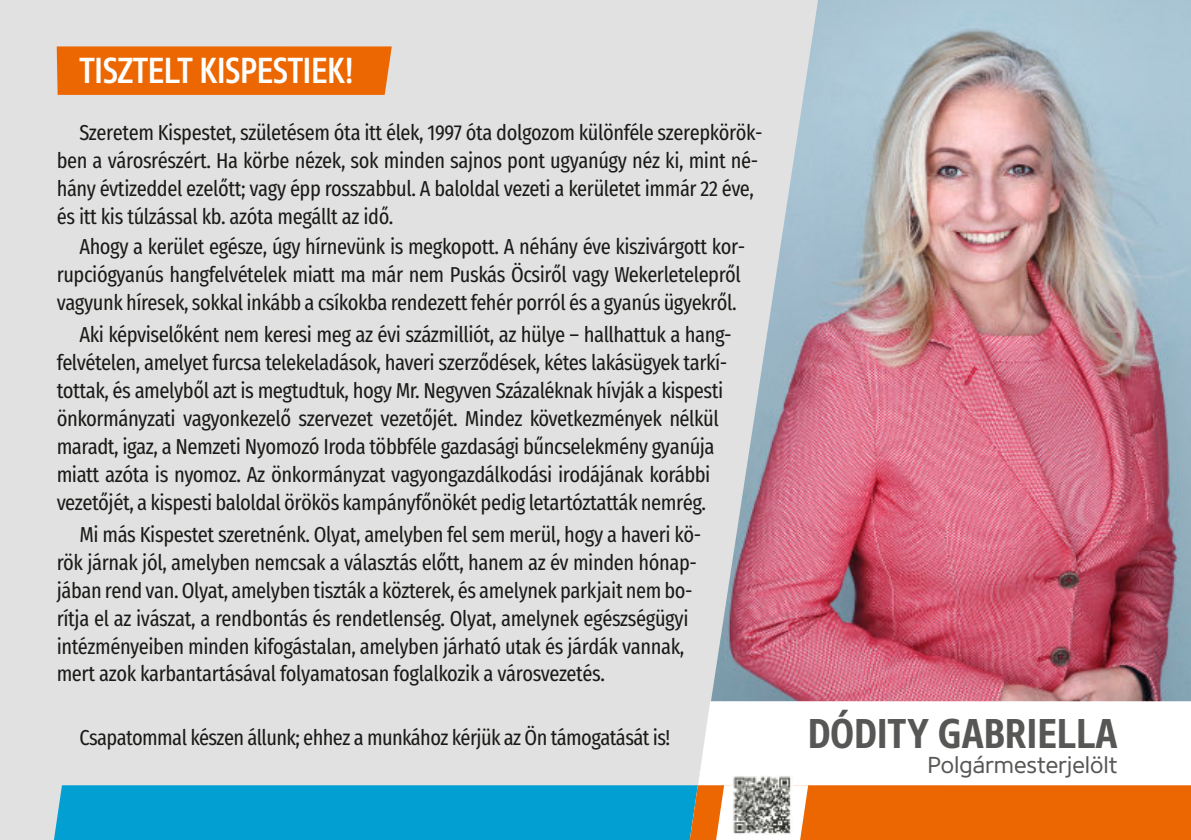
<style>
.page{position:relative;width:1191px;height:840px;background:#fff}
.page>*{position:absolute;margin:0;border:0;box-sizing:border-box;transform-origin:0 0}
.t1{font:700 41.4px "Core Sans N67 Cn";color:#575756}
.t2{font:500 36px "Core Sans N57 Cn";letter-spacing:-.015em;color:#fff}
.t3{font:23px "Core Sans N45";color:#575756}
.t4{font:21.6px "Fira Sans Condensed";letter-spacing:-.02em;color:#1a1a18}
</style>
<div class="page">
<div style="left:0;top:0;width:1191px;height:839px;background:#e1e1e1"></div>
<div style="left:57px;top:46px;width:335px;height:49px;background:#ec6701"></div>
<img style="left:711px;top:0;width:480px;height:700px">
<div style="left:698px;top:700px;width:493px;height:84px;background:#fff"></div>
<svg style="left:54px;top:784px;width:1137px;height:55px;background:#668e86"></svg>
<img style="left:732px;top:774px;width:60px;height:60px">
<p class="t2" style="left:79px;top:57px;width:276px">TISZTELT KISPESTIEK!</p>
<p class="t4" style="left:79px;top:120px;width:684px">Szeretem Kispestet, születésem óta itt élek, 1997 óta dolgozom különféle szerepkörök-</p>
<p class="t4" style="left:57px;top:148px;width:703px">ben a városrészért. Ha körbe nézek, sok minden sajnos pont ugyanúgy néz ki, mint né-</p>
<p class="t4" style="left:57px;top:176px;width:699px">hány évtizeddel ezelőtt; vagy épp rosszabbul. A baloldal vezeti a kerületet immár 22 éve,</p>
<p class="t4" style="left:57px;top:204px;width:338px">és itt kis túlzással kb. azóta megállt az idő.</p>
<p class="t4" style="left:79px;top:234px;width:667px">Ahogy a kerület egésze, úgy hírnevünk is megkopott. A néhány éve kiszivárgott kor-</p>
<p class="t4" style="left:57px;top:262px;width:685px">rupciógyanús hangfelvételek miatt ma már nem Puskás Öcsiről vagy Wekerletelepről</p>
<p class="t4" style="left:57px;top:290px;width:681px">vagyunk híresek, sokkal inkább a csíkokba rendezett fehér porról és a gyanús ügyekről.</p>
<p class="t4" style="left:79px;top:321px;width:654px">Aki képviselőként nem keresi meg az évi százmilliót, az hülye – hallhattuk a hang-</p>
<p class="t4" style="left:57px;top:349px;width:672px">felvételen, amelyet furcsa telekeladások, haveri szerződések, kétes lakásügyek tarkí-</p>
<p class="t4" style="left:57px;top:377px;width:668px">tottak, és amelyből azt is megtudtuk, hogy Mr. Negyven Százaléknak hívják a kispesti</p>
<p class="t4" style="left:57px;top:405px;width:664px">önkormányzati vagyonkezelő szervezet vezetőjét. Mindez következmények nélkül</p>
<p class="t4" style="left:57px;top:433px;width:659px">maradt, igaz, a Nemzeti Nyomozó Iroda többféle gazdasági bűncselekmény gyanúja</p>
<p class="t4" style="left:57px;top:461px;width:655px">miatt azóta is nyomoz. Az önkormányzat vagyongazdálkodási irodájának korábbi</p>
<p class="t4" style="left:57px;top:489px;width:651px">vezetőjét, a kispesti baloldal örökös kampányfőnökét pedig letartóztatták nemrég.</p>
<p class="t4" style="left:79px;top:521px;width:623px">Mi más Kispestet szeretnénk. Olyat, amelyben fel sem merül, hogy a haveri kö-</p>
<p class="t4" style="left:57px;top:549px;width:642px">rök járnak jól, amelyben nemcsak a választás előtt, hanem az év minden hónap-</p>
<p class="t4" style="left:57px;top:577px;width:637px">jában rend van. Olyat, amelyben tiszták a közterek, és amelynek parkjait nem bo-</p>
<p class="t4" style="left:57px;top:605px;width:633px">rítja el az ivászat, a rendbontás és rendetlenség. Olyat, amelynek egészségügyi</p>
<p class="t4" style="left:57px;top:633px;width:629px">intézményeiben minden kifogástalan, amelyben járható utak és járdák vannak,</p>
<p class="t4" style="left:57px;top:661px;width:550px">mert azok karbantartásával folyamatosan foglalkozik a városvezetés.</p>
<p class="t4" style="left:79px;top:724px;width:592px">Csapatommal készen állunk; ehhez a munkához kérjük az Ön támogatását is!</p>
<p class="t1" style="left:808px;top:717px;width:311px">DÓDITY GABRIELLA</p>
<p class="t3" style="left:927px;top:755px;width:192px">Polgármesterjelölt</p>
</div>
